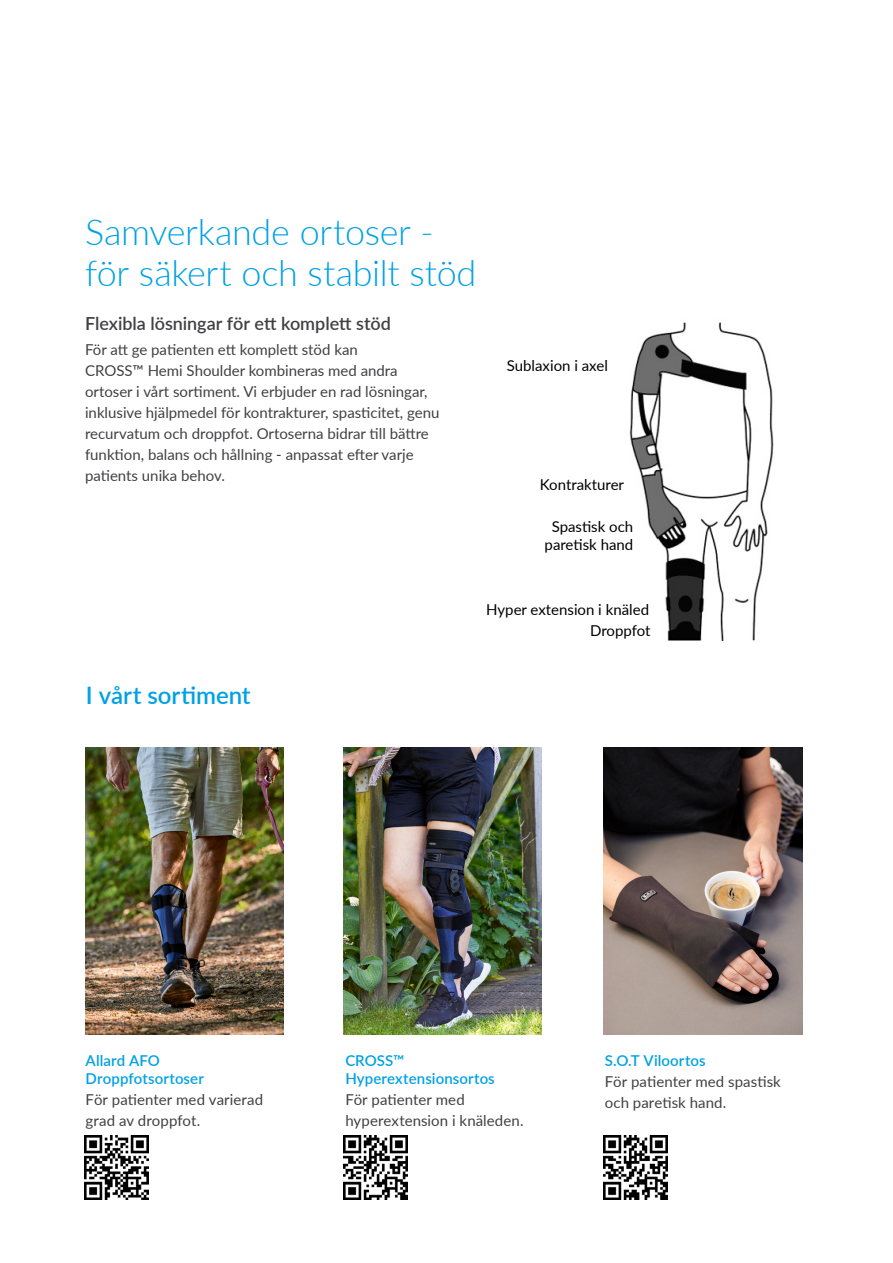
<style>
.page{position:relative;width:893px;height:1263px;background:#fff}
.page>*{position:absolute;margin:0;border:0;box-sizing:border-box;transform-origin:0 0}
.t1{font:300 36px/40.5px "Lato";letter-spacing:-.01em;color:#00a1e4}
.t2{font:600 24px "Lato";color:#00a1e4}
.t3{font:600 18px "Lato";color:#414042}
.t4{font:15px/21px "Lato";color:#414042}
.t5{font:15px/21px "Lato";color:#000;text-align:right}
.t6{font:600 15px/18px "Lato";letter-spacing:.005em;color:#00a1e4}
</style>
<div class="page">
<img style="left:629px;top:322px;width:145px;height:318px">
<img style="left:85px;top:748px;width:198px;height:286px">
<img style="left:604px;top:748px;width:198px;height:286px">
<img style="left:343px;top:748px;width:199px;height:286px">
<img style="left:85px;top:1136px;width:63px;height:64px">
<img style="left:343px;top:1136px;width:64px;height:64px">
<img style="left:604px;top:1136px;width:64px;height:64px">
<h1 class="t1" style="left:85px;top:211px;width:393px">Samverkande ortoser - för säkert och stabilt stöd</h1>
<p class="t3" style="left:85px;top:310px;width:308px">Flexibla lösningar för ett komplett stöd</p>
<p class="t4" style="left:85px;top:339px;width:356px">För att ge patienten ett komplett stöd kan<br>CROSS™ Hemi Shoulder kombineras med andra ortoser i vårt sortiment. Vi erbjuder en rad lösningar, inklusive hjälpmedel för kontrakturer, spasticitet, genu recurvatum och droppfot. Ortoserna bidrar till bättre funktion, balans och hållning - anpassat efter varje patients unika behov.</p>
<p class="t5" style="left:507px;top:354px;width:103px">Sublaxion i axel</p>
<p class="t5" style="left:540px;top:473px;width:86px">Kontrakturer</p>
<p class="t5" style="left:545px;top:517px;width:90px;line-height:18px;text-align:center">Spastisk och paretisk hand</p>
<h2 class="t2" style="left:86px;top:678px;width:166px">I vårt sortiment</h2>
<p class="t5" style="left:486px;top:598px;width:166px">Hyper extension i knäled<br>Droppfot</p>
<p class="t6" style="left:86px;top:1051px;width:120px">Allard AFO<br>Droppfotsortoser</p>
<p class="t4" style="left:86px;top:1088px;width:179px">För patienter med varierad grad av droppfot.</p>
<p class="t6" style="left:345px;top:1051px;width:151px">CROSS™<br>Hyperextensionsortos</p>
<p class="t4" style="left:345px;top:1088px;width:180px">För patienter med hyperextension i knäleden.</p>
<p class="t6" style="left:605px;top:1051px;width:102px">S.O.T Viloortos</p>
<p class="t4" style="left:605px;top:1070px;width:178px">För patienter med spastisk och paretisk hand.</p>
</div>
